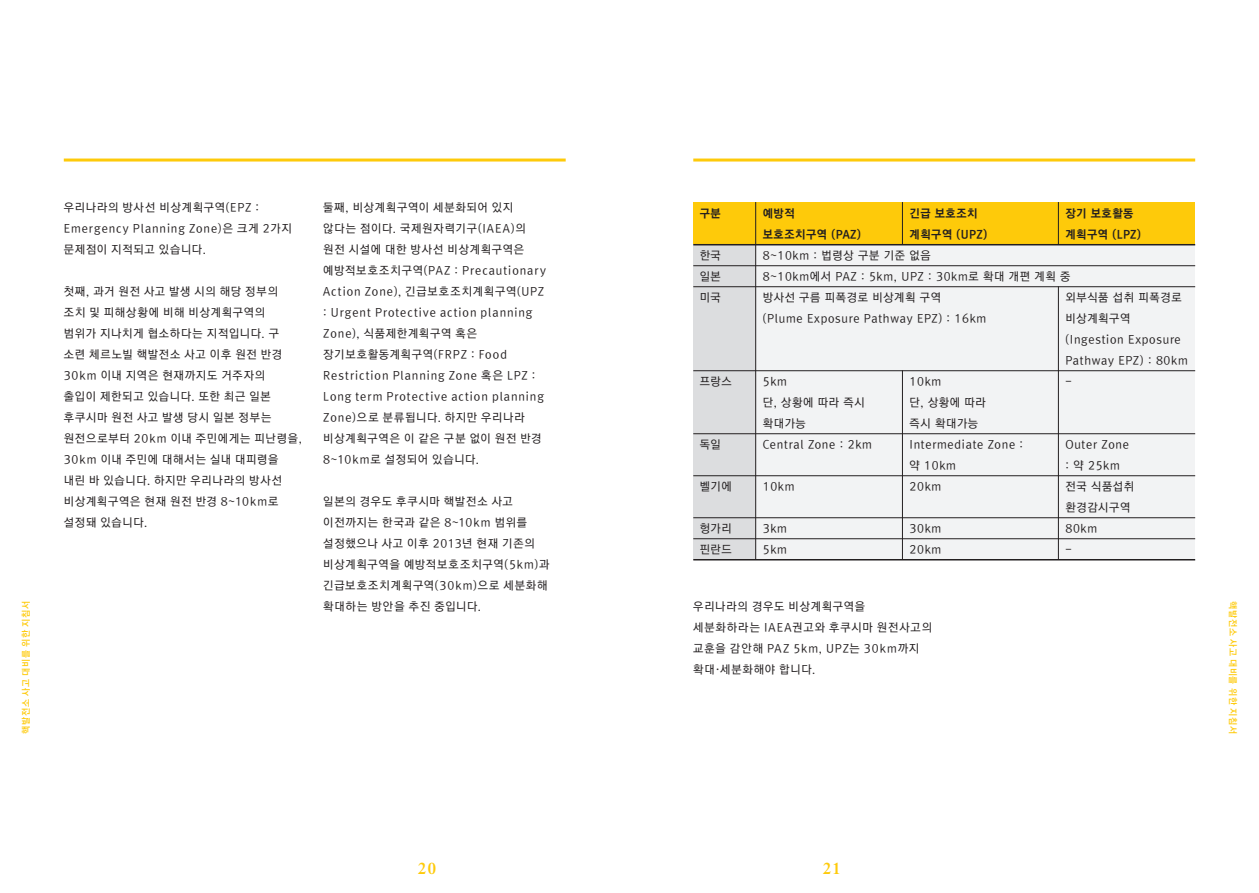
<style>
.page{position:relative;width:1259px;height:893px;background:#fff}
.page>*{position:absolute;margin:0;border:0;box-sizing:border-box;transform-origin:0 0}
.t1{font:600 16.5px "Dutch 801 BT";color:#feca0a}
.t2{font:11.4px/21px "Rix Go M";letter-spacing:.07em;color:#231f20}
.t3{font:11.4px/21px "Rix Go EB";letter-spacing:.05em;color:#231f20}
.t4{font:9px "Rix Go B";letter-spacing:.08em;color:#feca0a}
</style>
<div class="page">
<hr style="left:64px;top:159px;width:502px;height:3px;background:#feca0a">
<hr style="left:693px;top:159px;width:502px;height:3px;background:#feca0a">
<div style="left:693px;top:244px;width:502px;height:315px;background:#f2f3f4"></div>
<div style="left:693px;top:244px;width:63px;height:315px;background:#dcdddf"></div>
<div style="left:693px;top:202px;width:502px;height:42px;background:#feca0a"></div>
<hr style="left:1058px;top:202px;width:1px;height:43px;background:#231f20">
<hr style="left:902px;top:202px;width:1px;height:43px;background:#231f20">
<hr style="left:755px;top:202px;width:1px;height:358px;background:#231f20">
<hr style="left:1058px;top:286px;width:1px;height:274px;background:#231f20">
<hr style="left:693px;top:244px;width:502px;height:1px;background:#231f20">
<hr style="left:693px;top:265px;width:502px;height:1px;background:#231f20">
<hr style="left:693px;top:370px;width:502px;height:1px;background:#231f20">
<hr style="left:693px;top:475px;width:502px;height:1px;background:#231f20">
<hr style="left:693px;top:286px;width:502px;height:1px;background:#231f20">
<hr style="left:693px;top:517px;width:502px;height:1px;background:#231f20">
<hr style="left:693px;top:433px;width:502px;height:1px;background:#231f20">
<hr style="left:693px;top:538px;width:502px;height:1px;background:#231f20">
<hr style="left:693px;top:559px;width:502px;height:1px;background:#231f20">
<hr style="left:902px;top:370px;width:1px;height:190px;background:#231f20">
<p class="t4" style="left:21px;top:734px;width:134px;rotate:-90deg">핵발전소 사고 대비를 위한 지침서</p>
<p class="t2" style="left:64px;top:197px;width:229px">우리나라의 방사선 비상계획구역(EPZ :<br>Emergency Planning Zone)은 크게 2가지 문제점이 지적되고 있습니다.</p>
<p class="t2" style="left:64px;top:281px;width:239px">첫째, 과거 원전 사고 발생 시의 해당 정부의 조치 및 피해상황에 비해 비상계획구역의<br>범위가 지나치게 협소하다는 지적입니다. 구 소련 체르노빌 핵발전소 사고 이후 원전 반경<br>30km 이내 지역은 현재까지도 거주자의<br>출입이 제한되고 있습니다. 또한 최근 일본 후쿠시마 원전 사고 발생 당시 일본 정부는 원전으로부터 20km 이내 주민에게는 피난령을,<br>30km 이내 주민에 대해서는 실내 대피령을 내린 바 있습니다. 하지만 우리나라의 방사선 비상계획구역은 현재 원전 반경 8~10km로 설정돼 있습니다.</p>
<p class="t2" style="left:323px;top:197px;width:224px">둘째, 비상계획구역이 세분화되어 있지 않다는 점이다. 국제원자력기구(IAEA)의 원전 시설에 대한 방사선 비상계획구역은 예방적보호조치구역(PAZ : Precautionary<br>Action Zone), 긴급보호조치계획구역(UPZ : Urgent Protective action planning<br>Zone), 식품제한계획구역 혹은 장기보호활동계획구역(FRPZ : Food<br>Restriction Planning Zone 혹은 LPZ :<br>Long term Protective action planning<br>Zone)으로 분류됩니다. 하지만 우리나라 비상계획구역은 이 같은 구분 없이 원전 반경<br>8~10km로 설정되어 있습니다.</p>
<p class="t2" style="left:323px;top:491px;width:228px">일본의 경우도 후쿠시마 핵발전소 사고 이전까지는 한국과 같은 8~10km 범위를 설정했으나 사고 이후 2013년 현재 기존의 비상계획구역을 예방적보호조치구역(5km)과 긴급보호조치계획구역(30km)으로 세분화해 확대하는 방안을 추진 중입니다.</p>
<p class="t3" style="left:699px;top:203px;width:23px">구분</p>
<p class="t2" style="left:699px;top:245px;width:23px;text-align:justify">한국 일본 미국</p>
<p class="t2" style="left:699px;top:371px;width:34px">프랑스</p>
<p class="t2" style="left:699px;top:434px;width:23px">독일</p>
<p class="t2" style="left:699px;top:476px;width:34px">벨기에</p>
<p class="t2" style="left:699px;top:518px;width:34px">헝가리 핀란드</p>
<p class="t3" style="left:1065px;top:203px;width:77px">장기 보호활동 계획구역 (LPZ)</p>
<p class="t3" style="left:763px;top:203px;width:100px">예방적 보호조치구역 (PAZ)</p>
<p class="t2" style="left:763px;top:245px;width:309px">8~10km : 법령상 구분 기준 없음<br>8~10km에서 PAZ : 5km, UPZ : 30km로 확대 개편 계획 중 방사선 구름 피폭경로 비상계획 구역<br>(Plume Exposure Pathway EPZ) : 16km</p>
<p class="t3" style="left:909px;top:203px;width:79px">긴급 보호조치 계획구역 (UPZ)</p>
<p class="t2" style="left:1065px;top:287px;width:124px">외부식품 섭취 피폭경로 비상계획구역 (Ingestion Exposure<br>Pathway EPZ) : 80km -</p>
<p class="t2" style="left:763px;top:371px;width:111px">5km<br>단, 상황에 따라 즉시 확대가능<br>Central Zone : 2km</p>
<p class="t2" style="left:763px;top:476px;width:33px">10km</p>
<p class="t2" style="left:763px;top:518px;width:26px">3km<br>5km</p>
<p class="t2" style="left:909px;top:371px;width:115px">10km<br>단, 상황에 따라<br>즉시 확대가능<br>Intermediate Zone : 약 10km<br>20km</p>
<p class="t2" style="left:909px;top:518px;width:33px">30km<br>20km</p>
<p class="t2" style="left:1065px;top:434px;width:70px">Outer Zone : 약 25km 전국 식품섭취 환경감시구역<br>80km<br>-</p>
<p class="t2" style="left:693px;top:596px;width:240px">우리나라의 경우도 비상계획구역을 세분화하라는 IAEA권고와 후쿠시마 원전사고의 교훈을 감안해 PAZ 5km, UPZ는 30km까지 확대·세분화해야 합니다.</p>
<p class="t4" style="left:1237px;top:601px;width:134px;rotate:90deg">핵발전소 사고 대비를 위한 지침서</p>
<h1 class="t1" style="left:418px;top:858px;width:19px">20</h1>
<h1 class="t1" style="left:823px;top:858px;width:19px">21</h1>
</div>
